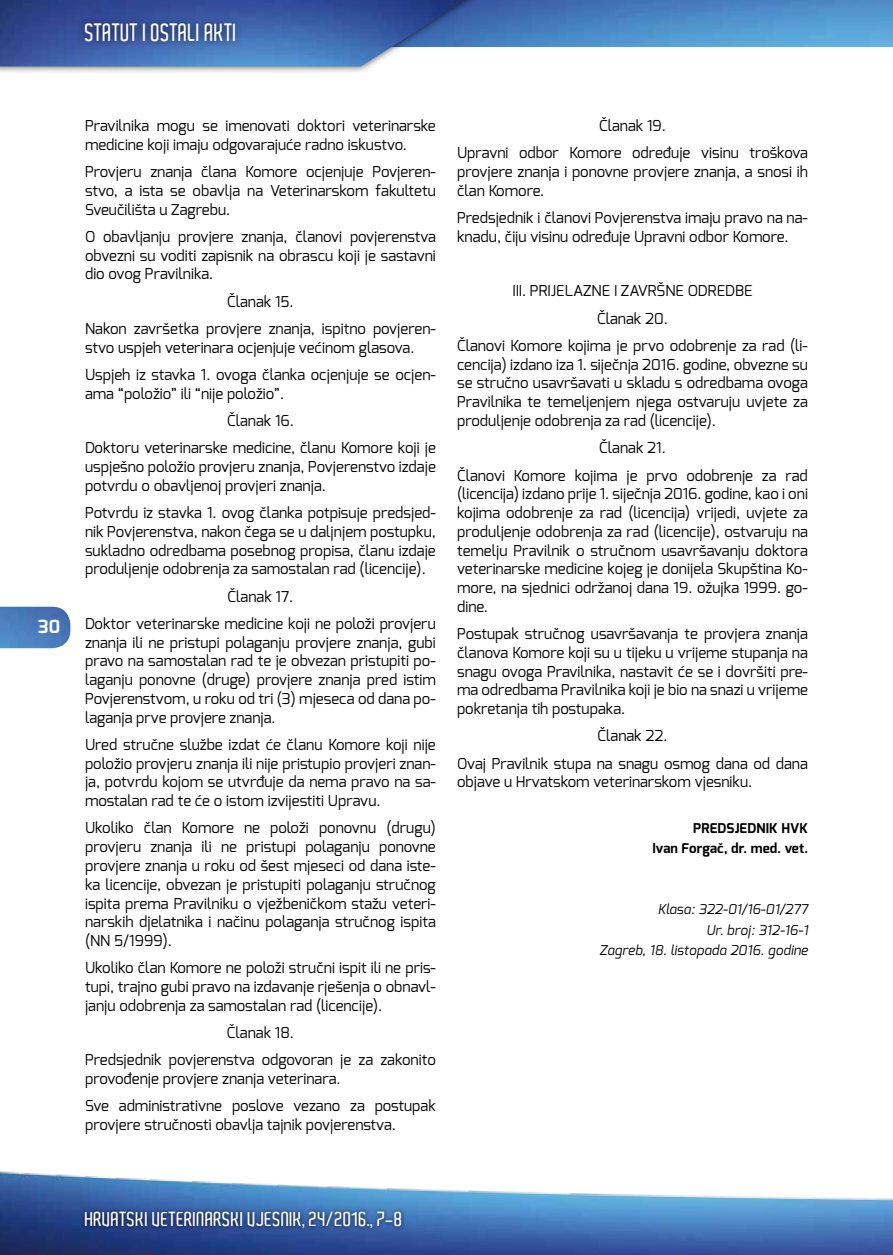
<style>
.page{position:relative;width:893px;height:1255px;background:#fff}
.page>*{position:absolute;margin:0;border:0;box-sizing:border-box;transform-origin:0 0}
.t1{font:600 24px "Aldo";color:#fff;scale:.9 1}
.t2{font:600 19.5px "Aldo";color:#fff}
.t3{font:700 18.15px "Exo";color:#fff}
.t4{font:15px/18.8px "Exo";color:#000;text-align:justify}
.t5{font:italic 13.5px/20.4px "Exo";letter-spacing:.01em;color:#000;text-align:right}
.t6{font:700 13.5px/20.4px "Exo";letter-spacing:.01em;color:#000;text-align:right}
</style>
<div class="page">
<img style="left:505px;top:0;width:388px;height:47px">
<div style="left:0;top:0;width:505px;height:75px;background:#000;opacity:.75"></div>
<img style="left:0;top:0;width:498px;height:66px">
<img style="left:0;top:1171px;width:893px;height:83px">
<img style="left:0;top:606px;width:70px;height:42px">
<div style="left:81px;top:1207px;width:325px;height:25px;background:#000;opacity:.75"></div>
<div style="left:77px;top:16px;width:166px;height:33px;background:#000;opacity:.75"></div>
<h1 class="t1" style="left:85px;top:19px;width:170px">STATUT I OSTALI AKTI</h1>
<p class="t3" style="left:38px;top:614px;width:24px">30</p>
<p class="t4" style="left:85px;top:116px;width:352px">Pravilnika mogu se imenovati doktori veterinarske medicine koji imaju odgovarajuće radno iskustvo.</p>
<p class="t4" style="left:85px;top:162px;width:352px">Provjeru znanja člana Komore ocjenjuje Povjeren&shy;stvo, a ista se obavlja na Veterinarskom fakultetu Sveučilišta u Zagrebu.</p>
<p class="t4" style="left:85px;top:227px;width:352px">O obavljanju provjere znanja, članovi povjerenstva obvezni su voditi zapisnik na obrascu koji je sastavni dio ovog Pravilnika.</p>
<p class="t4" style="left:85px;top:287px;width:352px;line-height:27.3px;text-align:center">Članak 15.<br>Nakon završetka provjere znanja, ispitno povjeren-</p>
<p class="t4" style="left:85px;top:333px;width:352px;line-height:27.3px">stvo uspjeh veterinara ocjenjuje većinom glasova.<br>Uspjeh iz stavka 1. ovoga članka ocjenjuje se ocjen-</p>
<p class="t4" style="left:85px;top:384px;width:201px">ama “položio” ili “nije položio”.</p>
<p class="t4" style="left:227px;top:411px;width:68px">Članak 16.</p>
<p class="t4" style="left:85px;top:438px;width:352px">Doktoru veterinarske medicine, članu Komore koji je</p>
<p class="t4" style="left:85px;top:457px;width:352px">uspješno položio provjeru znanja, Povjerenstvo izdaje potvrdu o obavljenoj provjeri znanja.</p>
<p class="t4" style="left:85px;top:503px;width:352px">Potvrdu iz stavka 1. ovog članka potpisuje predsjed&shy;nik Povjerenstva, nakon čega se u daljnjem postupku, sukladno odredbama posebnog propisa, članu izdaje produljenje odobrenja za samostalan rad (licencije).</p>
<p class="t4" style="left:85px;top:582px;width:352px;line-height:27.3px;text-align:center">Članak 17.<br>Doktor veterinarske medicine koji ne položi provjeru</p>
<p class="t4" style="left:85px;top:632px;width:352px">znanja ili ne pristupi polaganju provjere znanja, gubi pravo na samostalan rad te je obvezan pristupiti po&shy;laganju ponovne (druge) provjere znanja pred istim Povjerenstvom, u roku od tri (3) mjeseca od dana po&shy;laganja prve provjere znanja.</p>
<p class="t4" style="left:85px;top:735px;width:352px">Ured stručne službe izdat će članu Komore koji nije položio provjeru znanja ili nije pristupio provjeri znan&shy;ja, potvrdu kojom se utvrđuje da nema pravo na sa&shy;mostalan rad te će o istom izvijestiti Upravu.</p>
<p class="t4" style="left:85px;top:818px;width:352px">Ukoliko član Komore ne položi ponovnu (drugu) provjeru znanja ili ne pristupi polaganju ponovne provjere znanja u roku od šest mjeseci od dana iste&shy;ka licencije, obvezan je pristupiti polaganju stručnog ispita prema Pravilniku o vježbeničkom stažu veteri&shy;narskih djelatnika i načinu polaganja stručnog ispita (NN 5/1999).</p>
<p class="t4" style="left:85px;top:958px;width:352px">Ukoliko član Komore ne položi stručni ispit ili ne pris&shy;tupi, trajno gubi pravo na izdavanje rješenja o obnavl&shy;janju odobrenja za samostalan rad (licencije).</p>
<p class="t4" style="left:85px;top:1018px;width:352px;line-height:27.3px;text-align:center">Članak 18.<br>Predsjednik povjerenstva odgovoran je za zakonito</p>
<p class="t4" style="left:85px;top:1064px;width:352px;line-height:27.3px">provođenje provjere znanja veterinara.<br>Sve administrativne poslove vezano za postupak</p>
<p class="t4" style="left:85px;top:1115px;width:312px">provjere stručnosti obavlja tajnik povjerenstva.</p>
<p class="t4" style="left:457px;top:112px;width:352px;line-height:27.3px;text-align:center">Članak 19.<br>Upravni odbor Komore određuje visinu troškova</p>
<p class="t4" style="left:457px;top:162px;width:352px">provjere znanja i ponovne provjere znanja, a snosi ih član Komore.</p>
<p class="t4" style="left:457px;top:208px;width:352px">Predsjednik i članovi Povjerenstva imaju pravo na na&shy;knadu, čiju visinu određuje Upravni odbor Komore.</p>
<p class="t4" style="left:457px;top:277px;width:352px;line-height:27.3px;text-align:center">III. PRIJELAZNE I ZAVRŠNE ODREDBE<br>Članak 20.<br>Članovi Komore kojima je prvo odobrenje za rad (li-</p>
<p class="t4" style="left:457px;top:355px;width:352px">cencija) izdano iza 1. siječnja 2016. godine, obvezne su se stručno usavršavati u skladu s odredbama ovoga Pravilnika te temeljenjem njega ostvaruju uvjete za produljenje odobrenja za rad (licencije).</p>
<p class="t4" style="left:457px;top:434px;width:352px;line-height:27.3px;text-align:center">Članak 21.<br>Članovi Komore kojima je prvo odobrenje za rad</p>
<p class="t4" style="left:457px;top:484px;width:352px">(licencija) izdano prije 1. siječnja 2016. godine, kao i oni kojima odobrenje za rad (licencija) vrijedi, uvjete za produljenje odobrenja za rad (licencije), ostvaruju na temelju Pravilnik o stručnom usavršavanju doktora veterinarske medicine kojeg je donijela Skupština Ko&shy;more, na sjednici održanoj dana 19. ožujka 1999. go&shy;dine.</p>
<p class="t4" style="left:457px;top:624px;width:352px">Postupak stručnog usavršavanja te provjera znanja članova Komore koji su u tijeku u vrijeme stupanja na snagu ovoga Pravilnika, nastavit će se i dovršiti pre&shy;ma odredbama Pravilnika koji je bio na snazi u vrijeme pokretanja tih postupaka.</p>
<p class="t4" style="left:457px;top:722px;width:352px;line-height:27.3px;text-align:center">Članak 22.<br>Ovaj Pravilnik stupa na snagu osmog dana od dana</p>
<p class="t4" style="left:457px;top:772px;width:297px">objave u Hrvatskom veterinarskom vjesniku.</p>
<p class="t6" style="left:652px;top:817px;width:157px">PREDSJEDNIK HVK<br>Ivan Forgač, dr. med. vet.</p>
<p class="t5" style="left:599px;top:899px;width:210px">Klasa: 322-01/16-01/277<br>Ur. broj: 312-16-1<br>Zagreb, 18. listopada 2016. godine</p>
<h2 class="t2" style="left:85px;top:1207px;width:319px">HRVATSKI VETERINARSKI VJESNIK, 24/2016., 7-8</h2>
</div>
